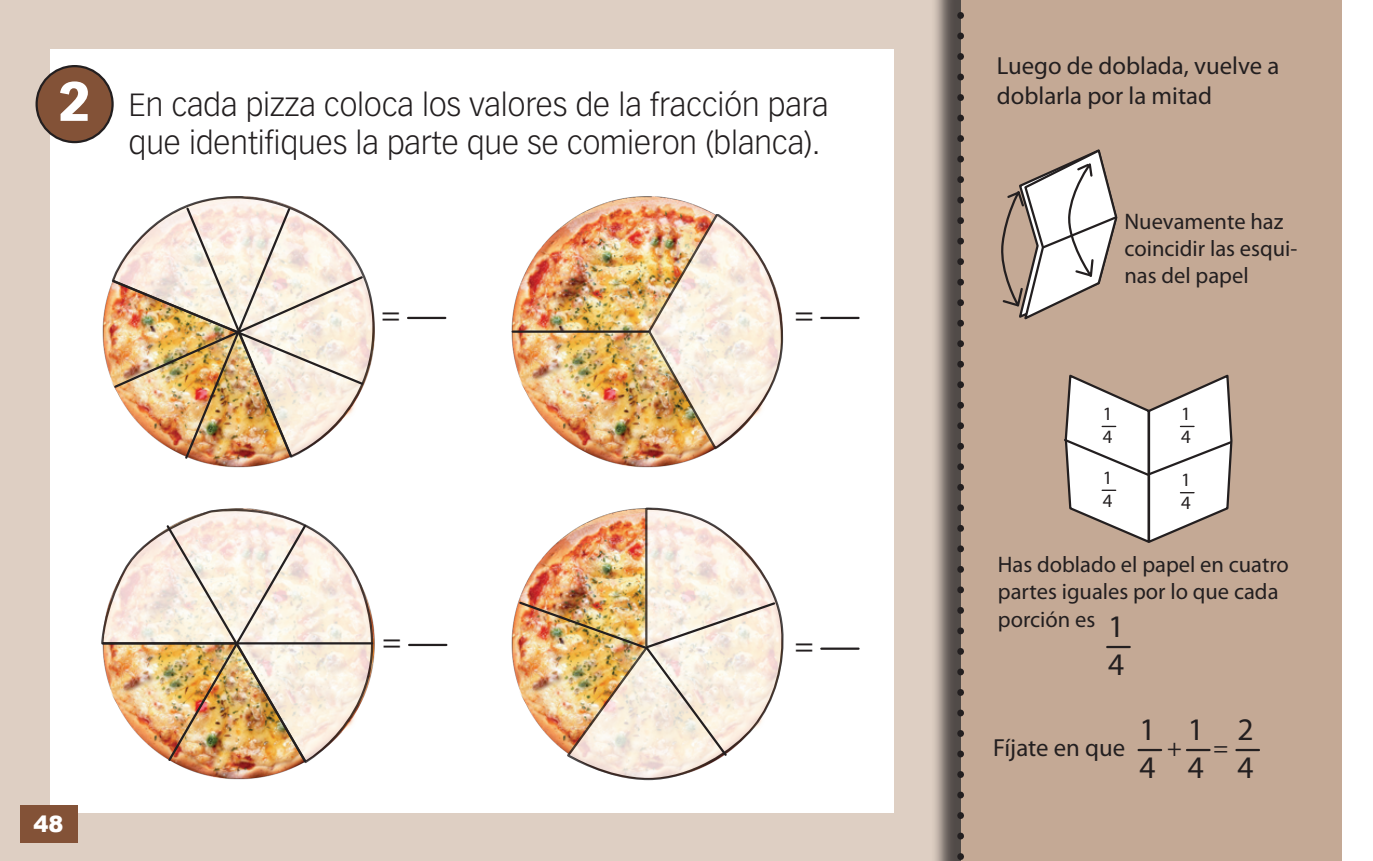
<style>
.page{position:relative;width:1373px;height:861px;background:#fff}
.page>*{position:absolute;margin:0;border:0;box-sizing:border-box;transform-origin:0 0}
.t1{font:900 54px "Vectora LH";color:#fff}
.t2{font:300 31.5px/37.8px "Vectora LH";color:#231f20}
.t3{font:31.5px "Myriad Pro";color:#231f20}
.t4{font:24.75px/29.7px "Myriad Pro";color:#231f20}
.t5{font:22.5px/27px "Myriad Pro";color:#231f20}
.t6{font:900 22.5px "Arial";color:#fff}
.t7{font:18.9px "Myriad Pro";color:#231f20}
</style>
<div class="page">
<div style="left:0;top:0;width:981px;height:860px;background:#decfc3"></div>
<div style="left:930px;top:0;width:414px;height:860px;background:#231f20;opacity:.75"></div>
<div style="left:960px;top:0;width:381px;height:860px;background:#c4a995"></div>
<svg style="left:957px;top:0;width:6px;height:861px"></svg>
<div style="left:50px;top:49px;width:843px;height:763px;background:#fff"></div>
<div style="left:20px;top:804px;width:57px;height:38px;background:#835237"></div>
<img style="left:511px;top:535px;width:142px;height:246px">
<img style="left:566px;top:507px;width:218px;height:273px">
<img style="left:178px;top:765px;width:121px;height:15px">
<svg style="left:101px;top:508px;width:274px;height:257px"></svg>
<img style="left:102px;top:288px;width:181px;height:180px">
<svg style="left:110px;top:196px;width:265px;height:263px"></svg>
<div style="left:37px;top:66px;width:76px;height:76px;background:#835237;border-radius:50%"></div>
<div style="left:35px;top:65px;width:79px;height:78px;border:2px solid #231f20;border-radius:50%"></div>
<img style="left:511px;top:196px;width:204px;height:272px">
<hr style="left:408px;top:316px;width:37px;height:3px;background:#231f20">
<hr style="left:821px;top:316px;width:37px;height:3px;background:#231f20">
<hr style="left:821px;top:647px;width:37px;height:2px;background:#231f20">
<hr style="left:409px;top:643px;width:37px;height:2px;background:#231f20">
<img style="left:646px;top:214px;width:138px;height:237px">
<img style="left:165px;top:522px;width:143px;height:241px">
<hr style="left:103px;top:642px;width:269px;height:2px;background:#231f20">
<hr style="left:512px;top:330px;width:136px;height:2px;background:#231f20">
<img style="left:111px;top:205px;width:254px;height:255px">
<img style="left:517px;top:599px;width:259px;height:158px">
<svg style="left:1001px;top:149px;width:117px;height:171px"></svg>
<svg style="left:1064px;top:374px;width:169px;height:169px"></svg>
<hr style="left:1106px;top:645px;width:23px;height:2px;background:#231f20">
<hr style="left:1138px;top:748px;width:22px;height:2px;background:#231f20">
<hr style="left:1186px;top:748px;width:23px;height:2px;background:#231f20">
<hr style="left:1236px;top:748px;width:22px;height:2px;background:#231f20">
<p class="t1" style="left:59px;top:68px;width:33px">2</p>
<p class="t2" style="left:129px;top:86px;width:701px">En cada pizza coloca los valores de la fracción para que identifiques la parte que se comieron (blanca).</p>
<p class="t3" style="left:381px;top:297px;width:20px">=</p>
<p class="t3" style="left:794px;top:297px;width:20px">=</p>
<p class="t6" style="left:34px;top:807px;width:32px">48</p>
<p class="t3" style="left:382px;top:624px;width:20px">=</p>
<p class="t3" style="left:794px;top:627px;width:20px">=</p>
<p class="t4" style="left:996px;top:51px;width:284px">Luego de doblada, vuelve a doblarla por la mitad</p>
<p class="t5" style="left:1124px;top:208px;width:174px">Nuevamente haz coincidir las esqui&shy;nas del papel</p>
<p class="t7" style="left:1102px;top:403px;width:11px">1</p>
<p class="t7" style="left:1102px;top:426px;width:11px">4</p>
<p class="t7" style="left:1102px;top:467px;width:11px">1</p>
<p class="t7" style="left:1102px;top:490px;width:11px">4</p>
<p class="t7" style="left:1180px;top:403px;width:11px">1</p>
<p class="t7" style="left:1180px;top:426px;width:11px">4</p>
<p class="t7" style="left:1180px;top:469px;width:11px">1</p>
<p class="t7" style="left:1180px;top:492px;width:11px">4</p>
<p class="t5" style="left:997px;top:551px;width:292px">Has doblado el papel en cuatro partes iguales por lo que cada porción es</p>
<p class="t3" style="left:1107px;top:608px;width:18px">1</p>
<p class="t3" style="left:1107px;top:646px;width:18px">4</p>
<p class="t3" style="left:1139px;top:711px;width:18px">1</p>
<p class="t3" style="left:1139px;top:749px;width:18px">4</p>
<p class="t3" style="left:1187px;top:711px;width:18px">1</p>
<p class="t3" style="left:1187px;top:749px;width:18px">4</p>
<p class="t4" style="left:992px;top:732px;width:134px">Fíjate en que</p>
<p class="t4" style="left:1167px;top:732px;width:16px">+</p>
<p class="t4" style="left:1213px;top:732px;width:16px">=</p>
<p class="t3" style="left:1237px;top:711px;width:18px">2</p>
<p class="t3" style="left:1237px;top:749px;width:18px">4</p>
</div>
